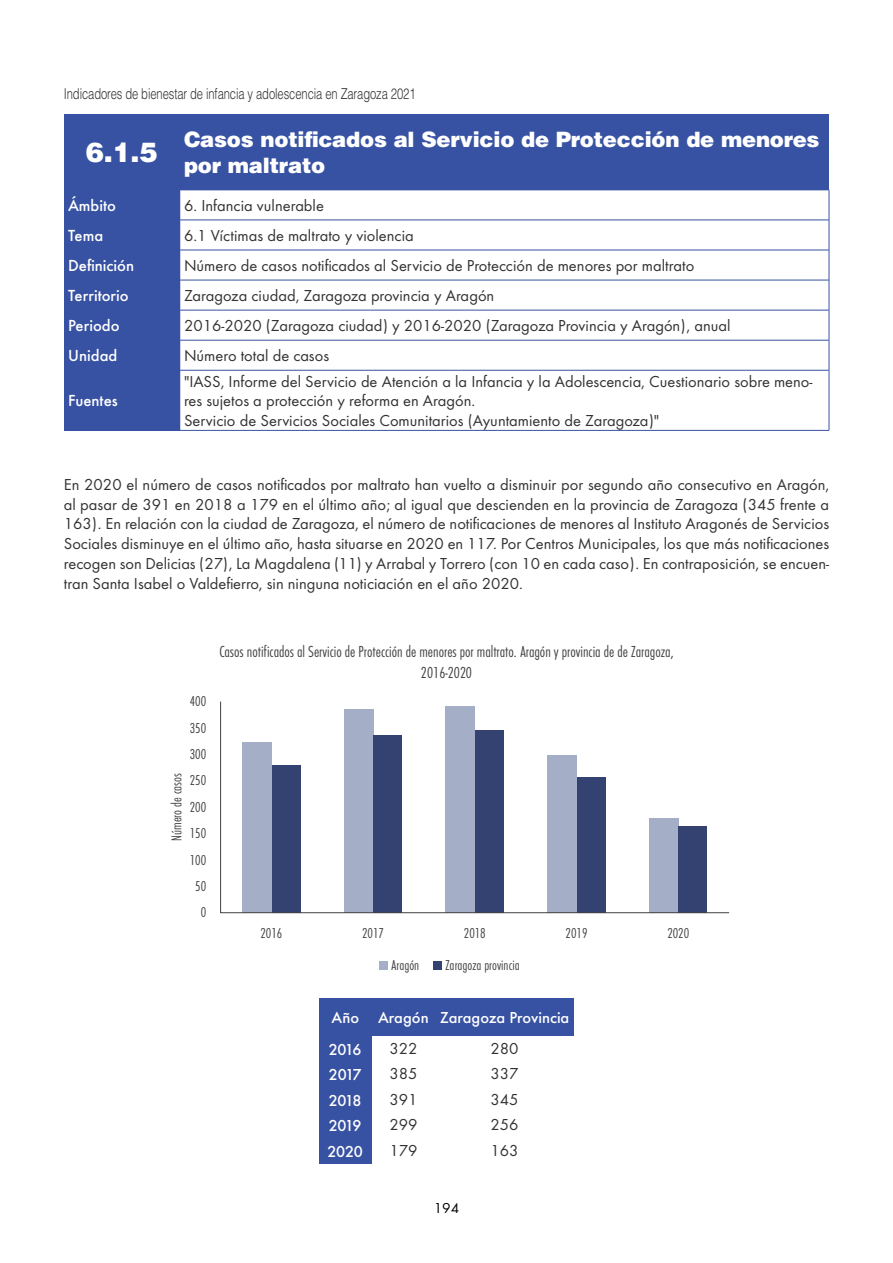
<style>
.page{position:relative;width:893px;height:1263px;background:#fff}
.page>*{position:absolute;margin:0;border:0;box-sizing:border-box;transform-origin:0 0}
.t1{font:900 27.3px "Helvetica LT Std";color:#fff}
.t2{font:900 21.15px/25.5px "Helvetica LT Std";letter-spacing:-.01em;color:#fff}
.t3{font:500 16.65px "Futura Round";color:#fff}
.t4{font:16.5px/19.8px "Futura Round";color:#323232}
.t5{font:300 16.5px/20.9px "Futura Round Cond";color:#414141;text-align:center}
.t6{font:500 16.5px/31.5px "Futura Round";color:#fff}
.t7{font:300 15px "Futura Round Cond";color:#414141}
.t8{font:300 15px "Helvetica LT Std";letter-spacing:-.01em;color:#323232;scale:.75 1}
.t9{font:15px "Futura Round";color:#000}
</style>
<div class="page">
<div style="left:433px;top:961px;width:9px;height:8px;background:#334271"></div>
<div style="left:379px;top:961px;width:9px;height:8px;background:#a5aec7"></div>
<hr style="left:179px;top:250px;width:650px;height:1px;background:#3852a3">
<hr style="left:179px;top:340px;width:650px;height:1px;background:#3852a3">
<hr style="left:179px;top:310px;width:650px;height:1px;background:#3852a3">
<hr style="left:829px;top:190px;width:1px;height:30px;background:#3852a3">
<hr style="left:829px;top:220px;width:1px;height:30px;background:#3852a3">
<hr style="left:829px;top:250px;width:1px;height:30px;background:#3852a3">
<hr style="left:829px;top:280px;width:1px;height:30px;background:#3852a3">
<hr style="left:829px;top:340px;width:1px;height:30px;background:#3852a3">
<hr style="left:829px;top:370px;width:1px;height:60px;background:#3852a3">
<hr style="left:829px;top:310px;width:1px;height:30px;background:#3852a3">
<hr style="left:179px;top:430px;width:650px;height:1px;background:#3852a3">
<hr style="left:179px;top:370px;width:650px;height:1px;background:#3852a3">
<hr style="left:179px;top:280px;width:650px;height:1px;background:#3852a3">
<hr style="left:179px;top:220px;width:650px;height:1px;background:#3852a3">
<div style="left:64px;top:115px;width:116px;height:75px;background:#3852a3"></div>
<div style="left:180px;top:115px;width:649px;height:75px;background:#3852a3"></div>
<div style="left:64px;top:190px;width:116px;height:30px;background:#3852a3"></div>
<div style="left:64px;top:220px;width:116px;height:30px;background:#3852a3"></div>
<div style="left:64px;top:250px;width:116px;height:30px;background:#3852a3"></div>
<div style="left:64px;top:280px;width:116px;height:30px;background:#3852a3"></div>
<div style="left:64px;top:310px;width:116px;height:30px;background:#3852a3"></div>
<div style="left:64px;top:340px;width:116px;height:30px;background:#3852a3"></div>
<div style="left:64px;top:370px;width:116px;height:60px;background:#3852a3"></div>
<div style="left:242px;top:743px;width:30px;height:170px;background:#a5aec7"></div>
<div style="left:344px;top:709px;width:29px;height:204px;background:#a5aec7"></div>
<div style="left:446px;top:706px;width:29px;height:207px;background:#a5aec7"></div>
<div style="left:547px;top:755px;width:30px;height:158px;background:#a5aec7"></div>
<div style="left:649px;top:818px;width:29px;height:95px;background:#a5aec7"></div>
<div style="left:272px;top:765px;width:28px;height:148px;background:#334271"></div>
<div style="left:373px;top:735px;width:29px;height:178px;background:#334271"></div>
<div style="left:475px;top:730px;width:29px;height:183px;background:#334271"></div>
<div style="left:577px;top:777px;width:29px;height:136px;background:#334271"></div>
<div style="left:678px;top:827px;width:29px;height:86px;background:#334271"></div>
<hr style="left:220px;top:701px;width:1px;height:212px;background:#414141">
<hr style="left:221px;top:912px;width:508px;height:1px;background:#414141">
<div style="left:319px;top:998px;width:52px;height:38px;background:#3852a3"></div>
<div style="left:371px;top:998px;width:64px;height:38px;background:#3852a3"></div>
<div style="left:435px;top:998px;width:139px;height:38px;background:#3852a3"></div>
<div style="left:319px;top:1036px;width:52px;height:25px;background:#3852a3"></div>
<div style="left:319px;top:1061px;width:52px;height:26px;background:#3852a3"></div>
<div style="left:319px;top:1087px;width:52px;height:25px;background:#3852a3"></div>
<div style="left:319px;top:1112px;width:52px;height:26px;background:#3852a3"></div>
<div style="left:319px;top:1138px;width:52px;height:25px;background:#3852a3"></div>
<p class="t8" style="left:64px;top:84px;width:471px">Indicadores de bienestar de infancia y adolescencia en Zaragoza 2021</p>
<p class="t1" style="left:86px;top:134px;width:73px">6.1.5</p>
<p class="t2" style="left:184px;top:126px;width:637px">Casos notifcados al Servicio de Protección de menores por maltrato</p>
<p class="t3" style="left:68px;top:193px;width:49px">Ámbito</p>
<p class="t4" style="left:184px;top:194px;width:141px">6. Infancia vulnerable</p>
<p class="t3" style="left:68px;top:223px;width:37px">Tema</p>
<p class="t4" style="left:184px;top:224px;width:231px">6.1 Víctimas de maltrato y violencia</p>
<p class="t3" style="left:68px;top:253px;width:68px">Defnición</p>
<p class="t4" style="left:184px;top:254px;width:512px">Número de casos notifcados al Servicio de Protección de menores por maltrato</p>
<p class="t3" style="left:68px;top:283px;width:62px">Territorio</p>
<p class="t4" style="left:184px;top:285px;width:312px">Zaragoza ciudad, Zaragoza provincia y Aragón</p>
<p class="t3" style="left:68px;top:313px;width:53px">Periodo</p>
<p class="t4" style="left:184px;top:315px;width:548px">2016-2020 (Zaragoza ciudad) y 2016-2020 (Zaragoza Provincia y Aragón), anual</p>
<p class="t3" style="left:68px;top:343px;width:51px">Unidad</p>
<p class="t4" style="left:184px;top:345px;width:147px">Número total de casos</p>
<p class="t3" style="left:68px;top:389px;width:51px">Fuentes</p>
<p class="t4" style="left:184px;top:370px;width:630px">"IASS, Informe del Servicio de Atención a la Infancia y la Adolescencia, Cuestionario sobre meno&shy;res sujetos a protección y reforma en Aragón.<br>Servicio de Servicios Sociales Comunitarios (Ayuntamiento de Zaragoza)"</p>
<p class="t4" style="left:64px;top:473px;width:767px;text-align:justify">En 2020 el número de casos notifcados por maltrato han vuelto a disminuir por segundo año consecutivo en Aragón, al pasar de 391 en 2018 a 179 en el último año; al igual que descienden en la provincia de Zaragoza (345 frente a 163). En relación con la ciudad de Zaragoza, el número de notifcaciones de menores al Instituto Aragonés de Servicios Sociales disminuye en el último año, hasta situarse en 2020 en 117. Por Centros Municipales, los que más notifcaciones recogen son Delicias (27), La Magdalena (11) y Arrabal y Torrero (con 10 en cada caso). En contraposición, se encuen&shy;tran Santa Isabel o Valdeferro, sin ninguna noticiación en el año 2020.</p>
<p class="t7" style="left:166px;top:841px;width:69px;rotate:-90deg">Número de casos</p>
<p class="t7" style="left:190px;top:691px;width:18px">400</p>
<p class="t7" style="left:190px;top:717px;width:18px">350</p>
<p class="t7" style="left:190px;top:744px;width:18px">300</p>
<p class="t7" style="left:190px;top:770px;width:18px">250</p>
<p class="t7" style="left:190px;top:797px;width:18px">200</p>
<p class="t7" style="left:190px;top:823px;width:18px">150</p>
<p class="t7" style="left:190px;top:849px;width:18px">100</p>
<p class="t7" style="left:195px;top:876px;width:13px">50</p>
<p class="t7" style="left:201px;top:902px;width:7px">0</p>
<p class="t5" style="left:219px;top:640px;width:456px">Casos notificados al Servicio de Protección de menores por maltrato. Aragón y provincia de de Zaragoza,<br>2016-2020</p>
<p class="t7" style="left:261px;top:923px;width:23px">2016</p>
<p class="t7" style="left:362px;top:923px;width:23px">2017</p>
<p class="t7" style="left:464px;top:923px;width:23px">2018</p>
<p class="t7" style="left:566px;top:923px;width:23px">2019</p>
<p class="t7" style="left:667px;top:923px;width:23px">2020</p>
<p class="t7" style="left:392px;top:955px;width:29px">Aragón</p>
<p class="t7" style="left:445px;top:955px;width:76px">Zaragoza provincia</p>
<p class="t6" style="left:329px;top:1000px;width:242px">Año Aragón Zaragoza Provincia<br>2016</p>
<p class="t4" style="left:389px;top:1037px;width:30px">322</p>
<p class="t4" style="left:491px;top:1037px;width:30px">280</p>
<p class="t6" style="left:329px;top:1057px;width:34px">2017</p>
<p class="t4" style="left:389px;top:1063px;width:30px">385</p>
<p class="t4" style="left:491px;top:1063px;width:30px">337</p>
<p class="t6" style="left:329px;top:1083px;width:34px">2018</p>
<p class="t4" style="left:389px;top:1088px;width:30px">391</p>
<p class="t4" style="left:491px;top:1088px;width:30px">345</p>
<p class="t6" style="left:329px;top:1109px;width:34px">2019</p>
<p class="t4" style="left:389px;top:1114px;width:30px">299</p>
<p class="t4" style="left:491px;top:1114px;width:30px">256</p>
<p class="t6" style="left:328px;top:1134px;width:37px">2020</p>
<p class="t4" style="left:389px;top:1139px;width:30px">179</p>
<p class="t4" style="left:491px;top:1139px;width:30px">163</p>
<p class="t9" style="left:434px;top:1197px;width:27px">194</p>
</div>
